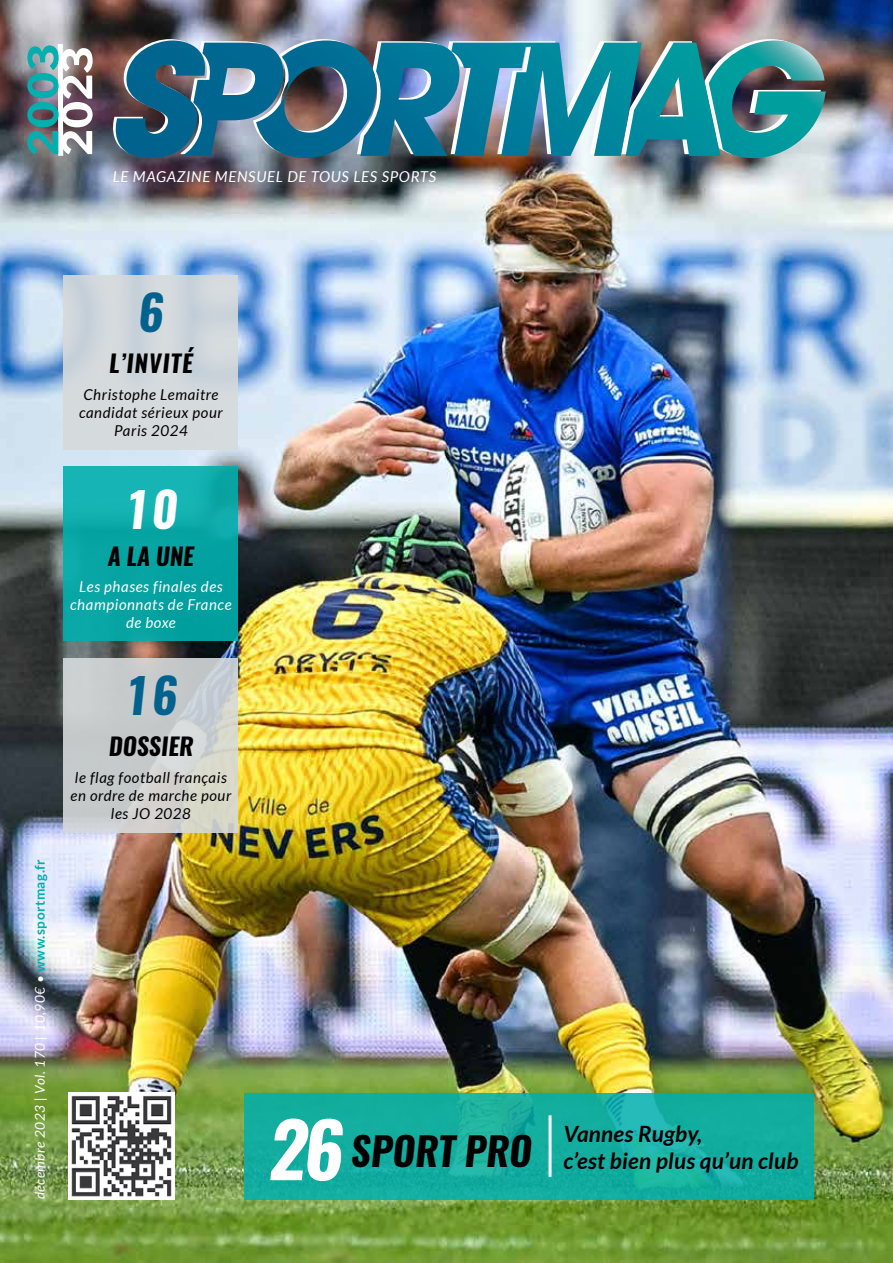
<style>
.page{position:relative;width:893px;height:1263px;background:#fff}
.page>*{position:absolute;margin:0;border:0;box-sizing:border-box;transform-origin:0 0}
.t1{font:italic 700 48px "Oswald";color:#00628d}
.t2{font:italic 700 48px "Oswald";color:#fff}
.t3{font:italic 700 39px "Oswald";color:#000}
.t4{font:italic 700 24px "Oswald";color:#000}
.t5{font:italic 700 22.5px/27px "Lato";letter-spacing:.01em;color:#000}
.t6{font:italic 15px/18px "Lato";letter-spacing:.04em;color:#000;text-align:center}
.t7{font:italic 15px/18px "Lato";letter-spacing:.04em;color:#fff;text-align:center}
.t8{font:italic 13.5px "Lato";letter-spacing:.04em;color:#fff}
.s1{font-weight:700;font-style:normal;color:#00afae}
.s2{font-size:75px;color:#fff}
</style>
<div class="page">
<img style="left:0;top:0;width:893px;height:1263px">
<div style="left:64px;top:467px;width:174px;height:174px;background:linear-gradient(to bottom,#13b1b1,#009e9d)"></div>
<svg style="left:64px;top:658px;width:174px;height:174px;fill:#c9cccb"></svg>
<div style="left:64px;top:275px;width:174px;height:175px;background:#d6dadb"></div>
<svg style="left:244px;top:1093px;width:570px;height:106px;fill:#13ad9f"></svg>
<hr style="left:549px;top:1115px;width:3px;height:62px;background:#fff">
<img style="left:114px;top:40px;width:712px;height:118px">
<div style="left:58px;top:44px;width:5px;height:112px;background:#fff"></div>
<img style="left:27px;top:45px;width:66px;height:109px">
<img style="left:68px;top:1093px;width:106px;height:106px">
<p class="t7" style="left:113px;top:168px;width:325px">LE MAGAZINE MENSUEL DE TOUS LES SPORTS</p>
<p class="t8" style="left:32px;top:1199px;width:342px;rotate:-90deg">décembre 2023 | Vol. 170 | 10,90€ • <span class="s1">www.sportmag.fr</span></p>
<h1 class="t1" style="left:138px;top:279px;width:27px">6</h1>
<h3 class="t4" style="left:109px;top:347px;width:85px">L’INVITÉ</h3>
<p class="t6" style="left:79px;top:386px;width:145px">Christophe Lemaitre candidat sérieux pour<br>Paris 2024</p>
<h1 class="t2" style="left:124px;top:476px;width:55px">10</h1>
<h3 class="t4" style="left:108px;top:539px;width:87px">A LA UNE</h3>
<p class="t7" style="left:70px;top:578px;width:163px">Les phases finales des championnats de France de boxe</p>
<h1 class="t1" style="left:124px;top:661px;width:55px">16</h1>
<h3 class="t4" style="left:109px;top:730px;width:86px">DOSSIER</h3>
<p class="t6" style="left:71px;top:768px;width:162px">le flag football français en ordre de marche pour les JO 2028</p>
<h2 class="t3" style="left:268px;top:1124px;width:265px"><span class="s2">26</span> SPORT PRO</h2>
<h3 class="t5" style="left:563px;top:1120px;width:237px">Vannes Rugby,<br>c’est bien plus qu’un club</h3>
</div>
